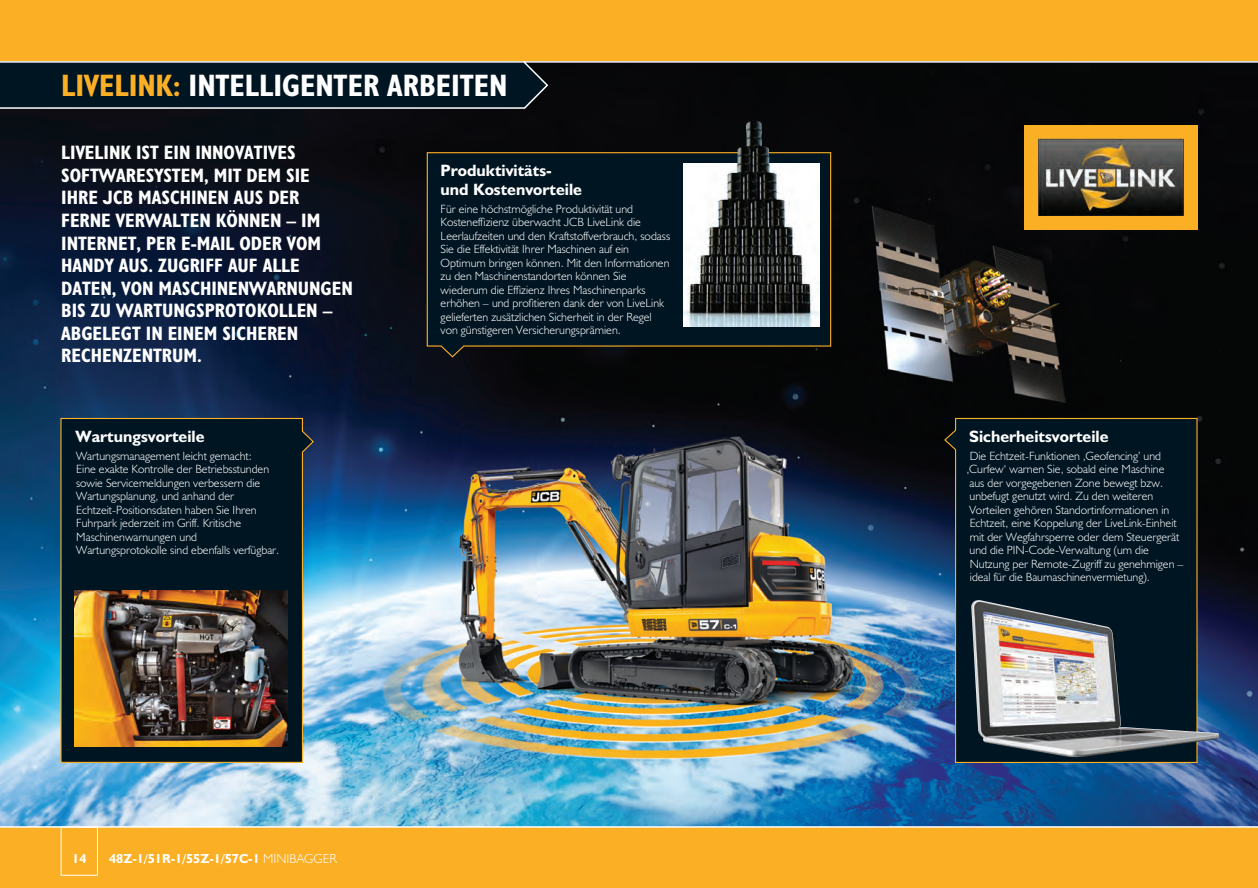
<style>
.page{position:relative;width:1258px;height:888px;background:#fff}
.page>*{position:absolute;margin:0;border:0;box-sizing:border-box;transform-origin:0 0}
.t1{font:31.2px "JCB Bold Condensed";color:#fff}
.t2{font:19.5px/22.5px "JCB Bold Condensed";color:#fff}
.t3{font:16.5px/18.8px "JCB Bold";color:#fff}
.t4{font:13.2px "JCB Bold";color:#fff}
.t5{font:12px/13.5px "JCB Light";color:#fff}
.s1{color:#fbaf25}
.s2{font-family:"JCB Light"}
</style>
<div class="page">
<img style="left:0;top:63px;width:1258px;height:763px">
<svg style="left:0;top:63px;width:549px;height:49px"></svg>
<svg style="left:60px;top:417px;width:255px;height:346px"></svg>
<svg style="left:943px;top:417px;width:255px;height:346px"></svg>
<img style="left:971px;top:600px;width:248px;height:157px">
<svg style="left:426px;top:152px;width:406px;height:206px"></svg>
<img style="left:683px;top:164px;width:136px;height:162px">
<div style="left:0;top:827px;width:1258px;height:61px;background:#fbaf25"></div>
<hr style="left:0;top:826px;width:1258px;height:2px;background:#fff">
<div style="left:61px;top:827px;width:37px;height:49px;border:1px solid #fff"></div>
<div style="left:0;top:0;width:1258px;height:61px;background:#fbaf25"></div>
<img style="left:75px;top:590px;width:212px;height:157px">
<img style="left:690px;top:121px;width:120px;height:192px">
<div style="left:1024px;top:125px;width:173px;height:105px;background:#fbaf25"></div>
<img style="left:1038px;top:139px;width:146px;height:77px">
<h1 class="t1" style="left:61px;top:66px;width:448px"><span class="s1">LIVELINK:</span> INTELLIGENTER ARBEITEN</h1>
<p class="t2" style="left:61px;top:141px;width:293px">LIVELINK IST EIN INNOVATIVES<br>SOFTWARESYSTEM, MIT DEM SIE<br>IHRE JCB MASCHINEN AUS DER<br>FERNE VERWALTEN KÖNNEN – IM<br>INTERNET, PER E-MAIL ODER VOM<br>HANDY AUS. ZUGRIFF AUF ALLE<br>DATEN, VON MASCHINENWARNUNGEN<br>BIS ZU WARTUNGSPROTOKOLLEN –<br>ABGELEGT IN EINEM SICHEREN<br>RECHENZENTRUM.</p>
<h3 class="t3" style="left:76px;top:427px;width:130px">Wartungsvorteile</h3>
<p class="t5" style="left:76px;top:449px;width:205px">Wartungsmanagement leicht gemacht:<br>Eine exakte Kontrolle der Betriebsstunden sowie Servicemeldungen verbessern die Wartungsplanung, und anhand der Echtzeit-Positionsdaten haben Sie Ihren Fuhrpark jederzeit im Griff. Kritische Maschinenwarnungen und Wartungsprotokolle sind ebenfalls verfügbar.</p>
<h3 class="t3" style="left:441px;top:161px;width:143px">Produktivitäts&shy;und Kostenvorteile</h3>
<p class="t5" style="left:441px;top:202px;width:231px">Für eine höchstmögliche Produktivität und Kosteneffizienz überwacht JCB LiveLink die Leerlaufzeiten und den Kraftstoffverbrauch, sodass Sie die Effektivität Ihrer Maschinen auf ein Optimum bringen können. Mit den Informationen zu den Maschinenstandorten können Sie wiederum die Effizienz Ihres Maschinenparks erhöhen – und profitieren dank der von LiveLink gelieferten zusätzlichen Sicherheit in der Regel von günstigeren Versicherungsprämien.</p>
<p class="t4" style="left:72px;top:851px;width:16px">14</p>
<p class="t4" style="left:109px;top:851px;width:229px">48Z-1/51R-1/55Z-1/57C-1 <span class="s2">MINIBAGGER</span></p>
<h3 class="t3" style="left:969px;top:427px;width:141px">Sicherheitsvorteile</h3>
<p class="t5" style="left:967px;top:449px;width:218px">Die Echtzeit-Funktionen ‚Geofencing’ und ‚Curfew‘ warnen Sie, sobald eine Maschine<br>aus der vorgegebenen Zone bewegt bzw. unbefugt genutzt wird. Zu den weiteren Vorteilen gehören Standortinformationen in Echtzeit, eine Koppelung der LiveLink-Einheit mit der Wegfahrsperre oder dem Steuergerät und die PIN-Code-Verwaltung (um die Nutzung per Remote-Zugriff zu genehmigen – ideal für die Baumaschinenvermietung).</p>
</div>
